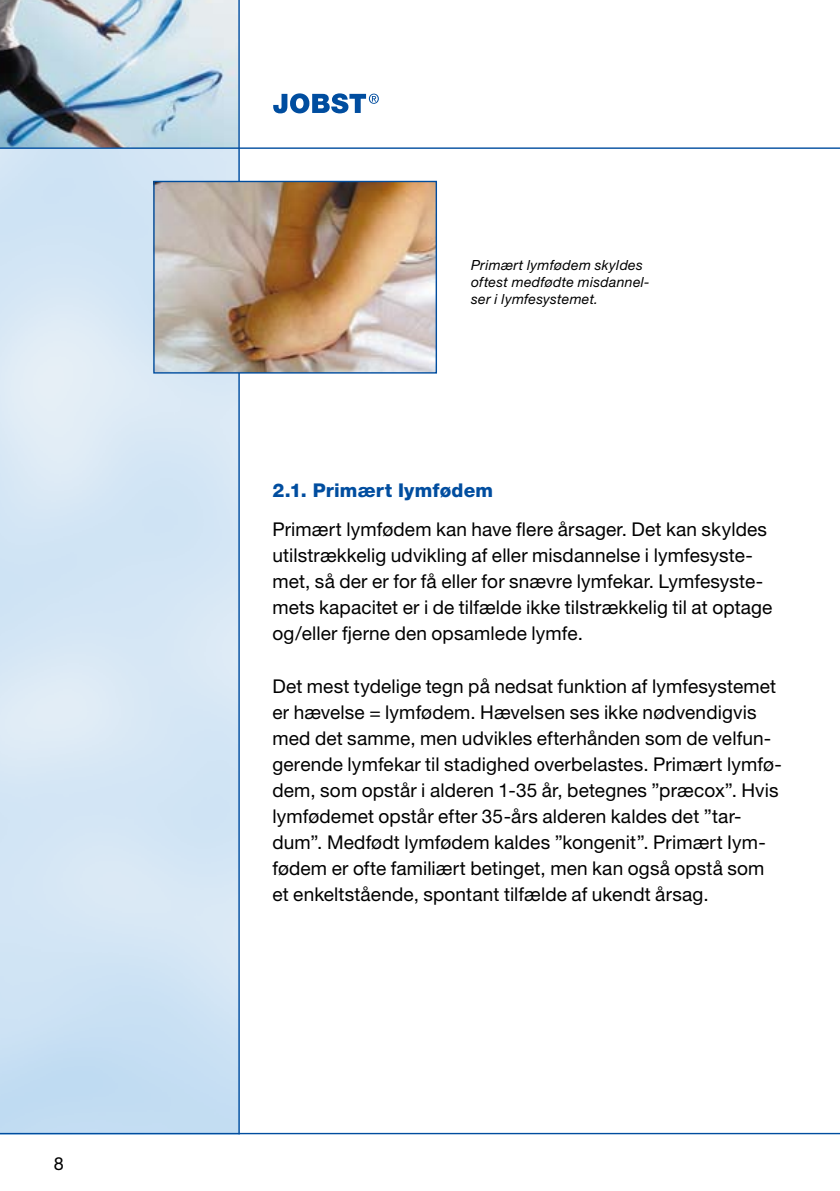
<style>
.page{position:relative;width:840px;height:1191px;background:#fff}
.page>*{position:absolute;margin:0;border:0;box-sizing:border-box;transform-origin:0 0}
.t1{font:19px/26px "Helvetica Neue";letter-spacing:.005em;color:#000}
.t2{font:800 19px "Helvetica Neue";letter-spacing:.01em;color:#004d9f}
.t3{font:18px "Helvetica Neue";color:#000}
.t4{font:italic 14px/16.8px "Helvetica Neue";letter-spacing:.02em;color:#000}
</style>
<div class="page">
<img style="left:0;top:0;width:238px;height:1132px">
<hr style="left:238px;top:0;width:2px;height:1134px;background:#004d9f">
<hr style="left:0;top:1132px;width:839px;height:2px;background:#004d9f">
<hr style="left:0;top:147px;width:839px;height:2px;background:#004d9f">
<svg style="left:273px;top:93px;width:105px;height:20px"></svg>
<img style="left:155px;top:183px;width:280px;height:188px">
<div style="left:153px;top:181px;width:284px;height:192px;border:1px solid #004d9f"></div>
<p class="t3" style="left:54px;top:1153px;width:12px">8</p>
<p class="t4" style="left:471px;top:257px;width:180px">Primært lymfødem skyldes oftest medfødte misdannel&shy;ser i lymfesystemet.</p>
<p class="t2" style="left:272px;top:478px;width:222px">2.1. Primært Iymfødem</p>
<p class="t1" style="left:272px;top:516px;width:501px">Primært lymfødem kan have flere årsager. Det kan skyldes utilstrækkelig udvikling af eller misdannelse i lymfesyste&shy;met, så der er for få eller for snævre lymfekar. Lymfesyste&shy;mets kapacitet er i de tilfælde ikke tilstrækkelig til at optage og/eller fjerne den opsamlede lymfe.</p>
<p class="t1" style="left:272px;top:672px;width:510px">Det mest tydelige tegn på nedsat funktion af lymfesystemet er hævelse = lymfødem. Hævelsen ses ikke nødvendigvis med det samme, men udvikles efterhånden som de velfun&shy;gerende lymfekar til stadighed overbelastes. Primært lymfø&shy;dem, som opstår i alderen 1-35 år, betegnes ”præcox”. Hvis lymfødemet opstår efter 35-års alderen kaldes det ”tar&shy;dum”. Medfødt lymfødem kaldes ”kongenit”. Primært Iym&shy;fødem er ofte familiært betinget, men kan også opstå som et enkeltstående, spontant tilfælde af ukendt årsag.</p>
</div>
